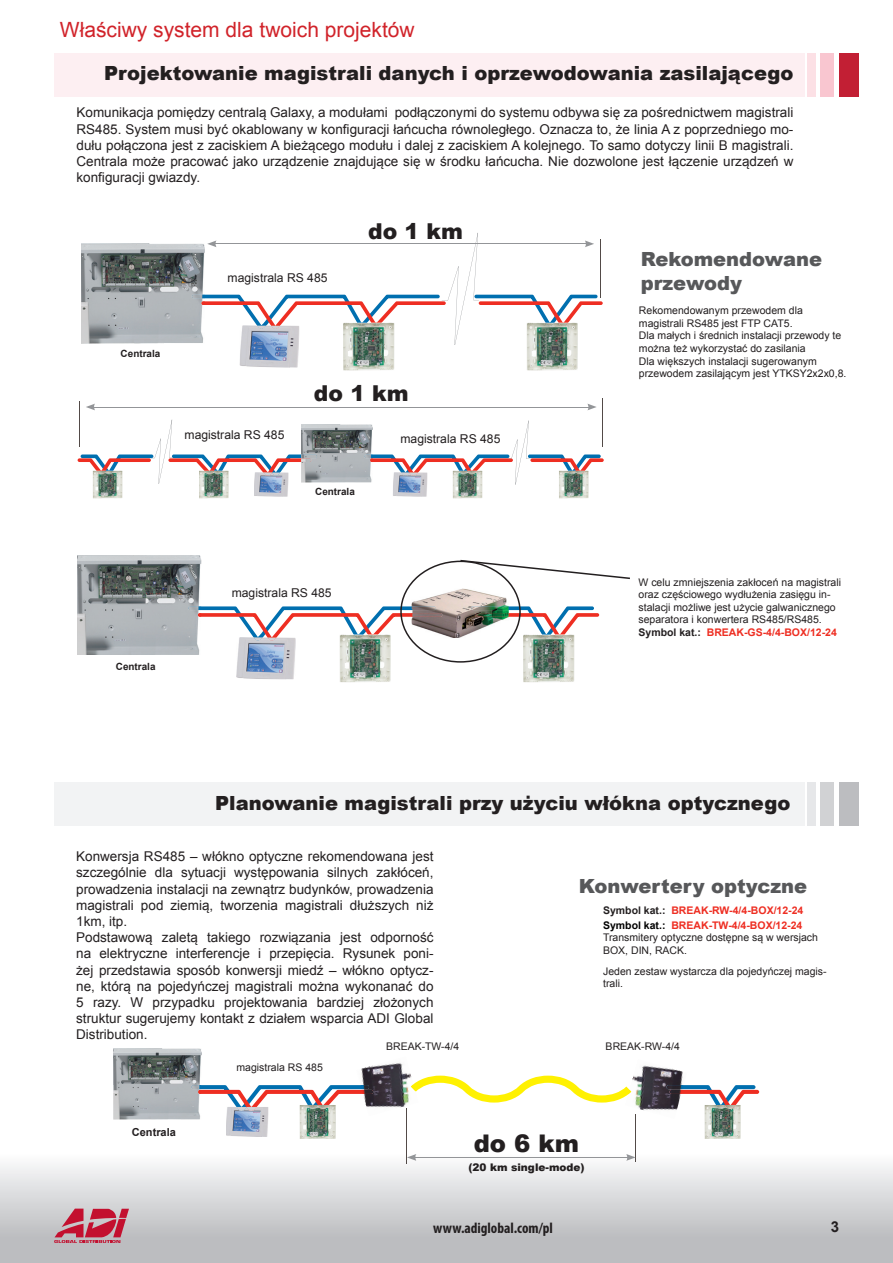
<style>
.page{position:relative;width:893px;height:1263px;background:#fff}
.page>*{position:absolute;margin:0;border:0;box-sizing:border-box;transform-origin:0 0}
.t1{font:900 24.3px "Arial";color:#231f20}
.t2{font:900 21.9px "Arial";color:#231f20}
.t3{font:21px "Arial";color:#d1232a}
.t4{font:900 19.5px "Arial";color:#231f20}
.t5{font:900 19.5px/23.4px "Arial";color:#57585a}
.t6{font:700 condensed 15px "Myriad Pro";color:#231f20}
.t7{font:700 15px "Arial";color:#231f20}
.t8{font:13.5px/16.2px "Arial";color:#231f20;text-align:justify}
.t9{font:12.15px "Arial";color:#231f20}
.t10{font:700 10.95px "Arial";color:#231f20}
.t11{font:10.5px/12.6px "Arial";color:#231f20}
.t12{font:700 10.5px/14.4px "Arial";color:#ee2e22}
.t13{font:900 10.5px "Arial";color:#231f20}
.t14{font:700 9.9px "Arial";color:#231f20}
.s1{font-weight:700}
.s2{font-weight:700;color:#ee2e22}
.s3{color:#231f20}
.s4{color:#000}
</style>
<div class="page">
<div style="left:0;top:1153px;width:893px;height:110px;background:linear-gradient(to bottom,#f9f9fa,#b1b2b5)"></div>
<div style="left:839px;top:54px;width:20px;height:43px;background:#c21f34"></div>
<div style="left:820px;top:54px;width:14px;height:43px;background:#f9c6d0"></div>
<div style="left:808px;top:54px;width:8px;height:43px;background:#fce0e5"></div>
<div style="left:55px;top:54px;width:750px;height:43px;background:#fdeff2"></div>
<svg style="left:54px;top:1208px;width:75px;height:35px;background:#c46b7c"></svg>
<img style="left:236px;top:663px;width:59px;height:16px">
<img style="left:340px;top:663px;width:51px;height:19px">
<img style="left:78px;top:555px;width:123px;height:100px">
<img style="left:523px;top:663px;width:51px;height:19px">
<img style="left:254px;top:484px;width:34px;height:13px">
<img style="left:199px;top:484px;width:30px;height:14px">
<img style="left:93px;top:484px;width:29px;height:14px">
<img style="left:393px;top:485px;width:34px;height:12px">
<img style="left:453px;top:485px;width:29px;height:13px">
<img style="left:317px;top:425px;width:47px;height:58px">
<svg style="left:78px;top:420px;width:239px;height:64px"></svg>
<img style="left:559px;top:485px;width:30px;height:13px">
<svg style="left:364px;top:420px;width:240px;height:65px"></svg>
<hr style="left:79px;top:401px;width:1px;height:46px;background:#524a47">
<hr style="left:602px;top:398px;width:1px;height:49px;background:#524a47">
<hr style="left:93px;top:407px;width:497px;height:1px;background:#939598">
<svg style="left:86px;top:404px;width:9px;height:6px"></svg>
<svg style="left:587px;top:404px;width:9px;height:6px"></svg>
<img style="left:240px;top:345px;width:59px;height:22px">
<img style="left:343px;top:345px;width:51px;height:25px">
<img style="left:81px;top:243px;width:111px;height:100px">
<img style="left:527px;top:345px;width:51px;height:25px">
<svg style="left:192px;top:233px;width:411px;height:112px"></svg>
<img style="left:226px;top:1111px;width:42px;height:26px">
<img style="left:299px;top:1111px;width:37px;height:28px">
<img style="left:113px;top:1048px;width:88px;height:71px">
<img style="left:704px;top:1109px;width:37px;height:30px">
<img style="left:631px;top:1065px;width:52px;height:46px">
<svg style="left:666px;top:1085px;width:93px;height:24px"></svg>
<img style="left:361px;top:1063px;width:50px;height:53px">
<svg style="left:411px;top:1075px;width:220px;height:27px"></svg>
<svg style="left:191px;top:1085px;width:182px;height:26px"></svg>
<hr style="left:407px;top:1108px;width:1px;height:56px;background:#524a47">
<hr style="left:635px;top:1114px;width:1px;height:48px;background:#524a47">
<hr style="left:414px;top:1157px;width:215px;height:1px;background:#939598">
<svg style="left:407px;top:1154px;width:9px;height:7px"></svg>
<svg style="left:626px;top:1154px;width:10px;height:7px"></svg>
<svg style="left:188px;top:560px;width:442px;height:103px"></svg>
<div style="left:839px;top:782px;width:20px;height:43px;background:#bcbdc0"></div>
<div style="left:820px;top:782px;width:14px;height:43px;background:#d1d2d4"></div>
<div style="left:808px;top:782px;width:8px;height:43px;background:#e6e7e9"></div>
<div style="left:55px;top:782px;width:750px;height:43px;background:#f2f3f4"></div>
<h3 class="t3" style="left:60px;top:15px;width:356px">Właściwy system dla twoich projektów</h3>
<h3 class="t4" style="left:104px;top:59px;width:691px">Projektowanie magistrali danych i oprzewodowania zasilającego</h3>
<p class="t8" style="left:77px;top:105px;width:718px">Komunikacja pomiędzy centralą Galaxy, a modułami podłączonymi do systemu odbywa się za pośrednictwem magistrali RS485. System musi być okablowany w konfiguracji łańcucha równoległego. Oznacza to, że linia A z poprzedniego mo&shy;dułu połączona jest z zaciskiem A bieżącego modułu i dalej z zaciskiem A kolejnego. To samo dotyczy linii B magistrali.<br>Centrala może pracować jako urządzenie znajdujące się w środku łańcucha. Nie dozwolone jest łączenie urządzeń w konfiguracji gwiazdy.</p>
<p class="t9" style="left:228px;top:270px;width:101px">magistrala RS 485</p>
<h2 class="t2" style="left:368px;top:215px;width:96px">do 1 km</h2>
<p class="t14" style="left:121px;top:347px;width:41px">Centrala</p>
<h2 class="t2" style="left:314px;top:378px;width:96px">do 1 km</h2>
<p class="t9" style="left:185px;top:427px;width:101px">magistrala RS 485</p>
<p class="t9" style="left:400px;top:431px;width:101px">magistrala RS 485</p>
<p class="t14" style="left:315px;top:485px;width:41px">Centrala</p>
<p class="t14" style="left:116px;top:660px;width:41px">Centrala</p>
<p class="t9" style="left:232px;top:584px;width:101px">magistrala RS 485</p>
<h3 class="t5" style="left:641px;top:247px;width:183px">Rekomendowane przewody</h3>
<p class="t11" style="left:639px;top:304px;width:209px">Rekomendowanym przewodem dla magistrali RS485 jest FTP CAT5.<br>Dla małych i średnich instalacji przewody te można też wykorzystać do zasilania<br>Dla większych instalacji sugerowanym przewodem zasilającym jest YTKSY2x2x0,8.</p>
<p class="t11" style="left:638px;top:576px;width:204px">W celu zmniejszenia zakłoceń na magistrali oraz częściowego wydłużenia zasięgu in&shy;stalacji możliwe jest użycie galwanicznego separatora i konwertera RS485/RS485.<br><span class="s1">Symbol kat.:</span> <span class="s2">BREAK-GS-4/4-BOX/12-24</span></p>
<h3 class="t4" style="left:215px;top:789px;width:577px">Planowanie magistrali przy użyciu włókna optycznego</h3>
<p class="t8" style="left:76px;top:848px;width:359px;text-align:left">Konwersja RS485 – włókno optyczne rekomendowana jest szczególnie dla sytuacji występowania silnych zakłóceń, prowadzenia instalacji na zewnątrz budynków, prowadzenia magistrali pod ziemią, tworzenia magistrali dłuższych niż 1km, itp.<br>Podstawową zaletą takiego rozwiązania jest odporność na elektryczne interferencje i przepięcia. Rysunek poni&shy;żej przedstawia sposób konwersji miedź – włókno optycz&shy;ne, którą na pojedyńczej magistrali można wykonanać do 5 razy. W przypadku projektowania bardziej złożonych struktur sugerujemy kontakt z działem wsparcia ADI Global Distribution.</p>
<h3 class="t5" style="left:579px;top:874px;width:230px">Konwertery optyczne</h3>
<p class="t12" style="left:603px;top:903px;width:202px"><span class="s3">Symbol kat.:</span> BREAK-RW-4/4-BOX/12-24<br><span class="s4">Symbol kat.:</span> BREAK-TW-4/4-BOX/12-24</p>
<p class="t11" style="left:603px;top:931px;width:216px">Transmitery optyczne dostępne są w wersjach<br>BOX, DIN, RACK.</p>
<p class="t11" style="left:603px;top:965px;width:225px">Jeden zestaw wystarcza dla pojedyńczej magis&shy;trali.</p>
<p class="t10" style="left:132px;top:1125px;width:46px">Centrala</p>
<p class="t11" style="left:237px;top:1061px;width:88px">magistrala RS 485</p>
<p class="t11" style="left:386px;top:1040px;width:75px">BREAK-TW-4/4</p>
<p class="t11" style="left:606px;top:1040px;width:76px">BREAK-RW-4/4</p>
<h1 class="t1" style="left:474px;top:1126px;width:107px">do 6 km</h1>
<p class="t13" style="left:468px;top:1160px;width:118px">(20 km single-mode)</p>
<p class="t6" style="left:433px;top:1218px;width:121px">www.adiglobal.com/pl</p>
<p class="t7" style="left:831px;top:1217px;width:10px">3</p>
</div>
